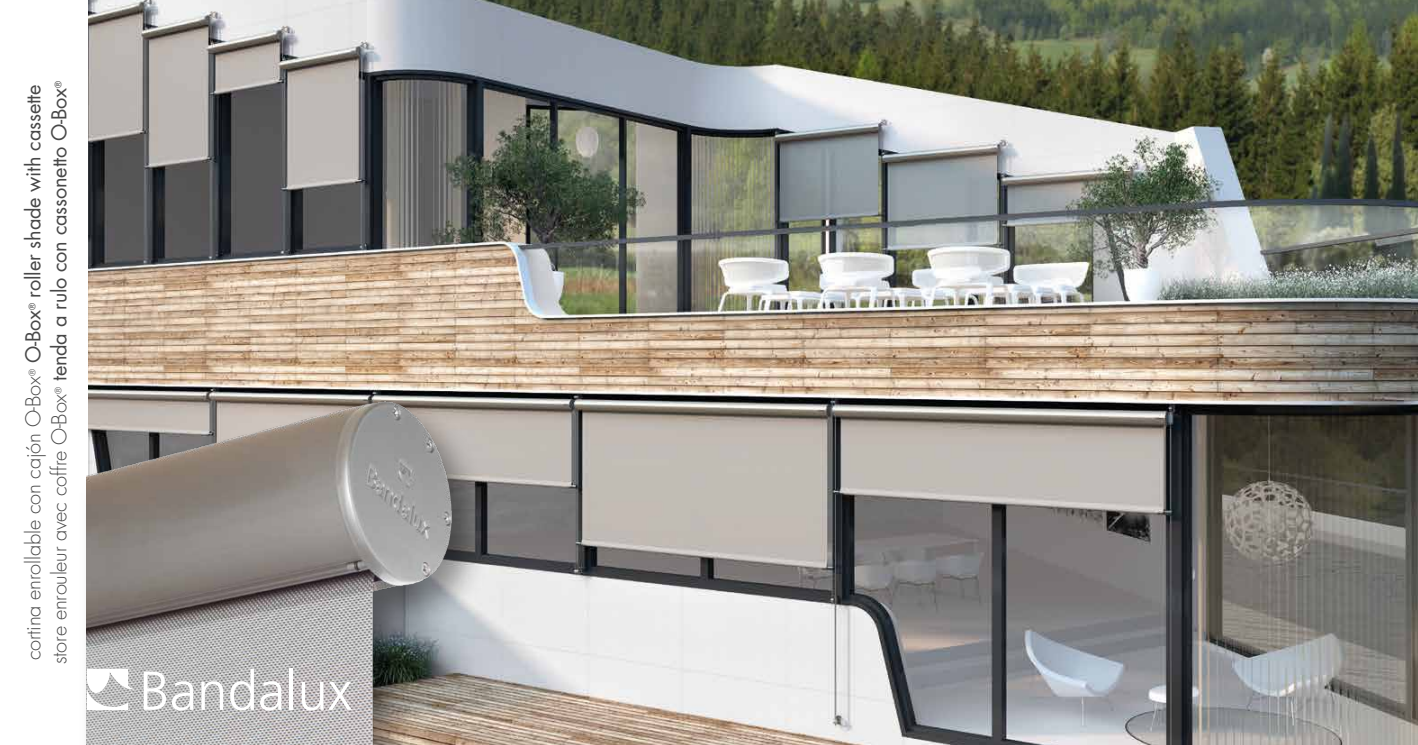
<style>
.page{position:relative;width:1418px;height:745px;background:#fff}
.page>*{position:absolute;margin:0;border:0;box-sizing:border-box;transform-origin:0 0}
.t1{font:300 20px "Futura Std";letter-spacing:-.01em;color:#484848}
.t2{font:20px "Futura";letter-spacing:-.01em;color:#484848}
.t3{font:300 8.75px "Futura Std";color:#484848}
.t4{font:8.75px "Futura";color:#484848}
</style>
<div class="page">
<img style="left:89px;top:0;width:1328px;height:744px">
<div style="left:75px;top:393px;width:417px;height:351px;background:#000;opacity:.42"></div>
<img style="left:87px;top:360px;width:395px;height:384px">
<svg style="left:87px;top:668px;width:48px;height:42px"></svg>
<svg style="left:144px;top:671px;width:22px;height:38px"></svg>
<svg style="left:172px;top:680px;width:21px;height:30px"></svg>
<svg style="left:201px;top:680px;width:22px;height:29px"></svg>
<svg style="left:230px;top:668px;width:24px;height:42px"></svg>
<svg style="left:260px;top:680px;width:22px;height:30px"></svg>
<hr style="left:289px;top:668px;width:4px;height:41px;background:#fff">
<svg style="left:302px;top:681px;width:49px;height:29px"></svg>
<p class="t4" style="left:52px;top:88px;width:8px;rotate:-90deg">®</p>
<p class="t2" style="left:20px;top:297px;width:214px;rotate:-90deg">roller shade with cassette</p>
<p class="t2" style="left:46px;top:381px;width:294px;rotate:-90deg">tenda a rulo con cassonetto O-Box</p>
<p class="t4" style="left:26px;top:310px;width:8px;rotate:-90deg">®</p>
<p class="t2" style="left:20px;top:363px;width:55px;rotate:-90deg">O-Box</p>
<p class="t3" style="left:27px;top:376px;width:8px;rotate:-90deg">®</p>
<p class="t1" style="left:21px;top:660px;width:285px;rotate:-90deg">cortina enrollable con cajón O-Box</p>
<p class="t3" style="left:53px;top:394px;width:8px;rotate:-90deg">®</p>
<p class="t1" style="left:47px;top:663px;width:271px;rotate:-90deg">store enrouleur avec coffre O-Box</p>
</div>
